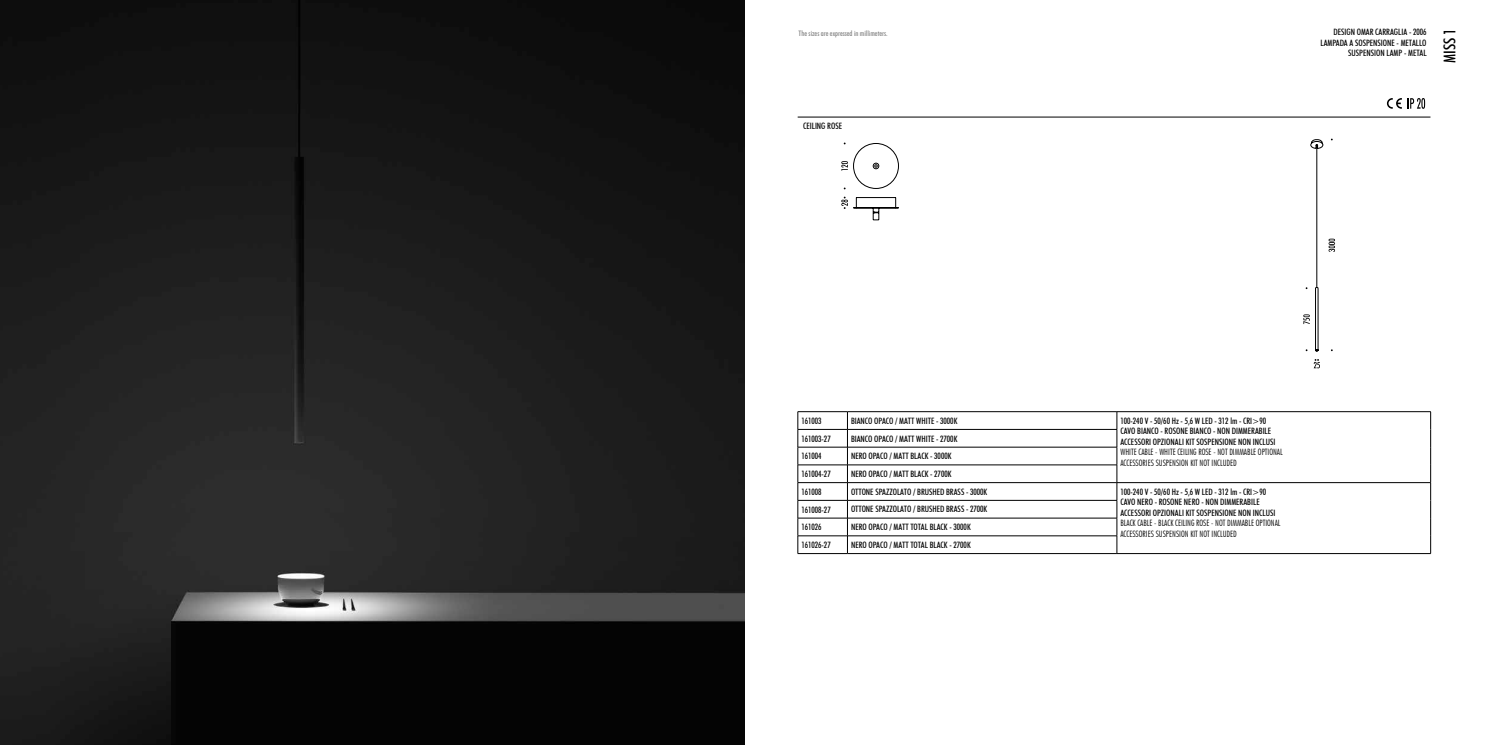
<style>
.page{position:relative;width:1489px;height:745px;background:#fff}
.page>*{position:absolute;margin:0;border:0;box-sizing:border-box;transform-origin:0 0}
.t1{font:500 condensed 16.25px "Futura BT";color:#000}
.t2{font:500 condensed 8.75px/10.5px "Futura BT";color:#000}
.t3{font:300 condensed 8.75px/10.5px "Futura BT";color:#000}
.t4{font:500 condensed 7.5px "Futura BT";color:#808080}
</style>
<div class="page">
<hr style="left:797px;top:117px;width:633px;height:1px;background:#000">
<svg style="left:1386px;top:98px;width:15px;height:11px"></svg>
<svg style="left:1407px;top:98px;width:17px;height:11px"></svg>
<svg style="left:853px;top:143px;width:45px;height:77px"></svg>
<svg style="left:841px;top:161px;width:6px;height:9px"></svg>
<svg style="left:841px;top:196px;width:6px;height:13px"></svg>
<svg style="left:1315px;top:287px;width:3px;height:64px"></svg>
<hr style="left:1316px;top:147px;width:1px;height:140px;background:#000">
<svg style="left:1310px;top:139px;width:12px;height:10px"></svg>
<svg style="left:1328px;top:238px;width:6px;height:14px"></svg>
<svg style="left:1303px;top:314px;width:6px;height:10px"></svg>
<svg style="left:1313px;top:359px;width:6px;height:9px"></svg>
<hr style="left:1116px;top:411px;width:314px;height:1px;background:#000">
<hr style="left:1116px;top:482px;width:314px;height:1px;background:#000">
<hr style="left:1116px;top:553px;width:314px;height:1px;background:#000">
<hr style="left:797px;top:411px;width:50px;height:1px;background:#000">
<hr style="left:847px;top:411px;width:269px;height:1px;background:#000">
<hr style="left:797px;top:429px;width:50px;height:1px;background:#000">
<hr style="left:847px;top:429px;width:269px;height:1px;background:#000">
<hr style="left:797px;top:553px;width:50px;height:1px;background:#000">
<hr style="left:797px;top:446px;width:50px;height:1px;background:#000">
<hr style="left:847px;top:446px;width:269px;height:1px;background:#000">
<hr style="left:797px;top:464px;width:50px;height:1px;background:#000">
<svg style="left:797px;top:411px;width:1px;height:142px"></svg>
<hr style="left:847px;top:464px;width:269px;height:1px;background:#000">
<hr style="left:797px;top:482px;width:50px;height:1px;background:#000">
<hr style="left:847px;top:482px;width:269px;height:1px;background:#000">
<hr style="left:797px;top:500px;width:50px;height:1px;background:#000">
<hr style="left:847px;top:500px;width:269px;height:1px;background:#000">
<hr style="left:797px;top:517px;width:50px;height:1px;background:#000">
<hr style="left:847px;top:517px;width:269px;height:1px;background:#000">
<hr style="left:797px;top:535px;width:50px;height:1px;background:#000">
<hr style="left:847px;top:535px;width:269px;height:1px;background:#000">
<svg style="left:847px;top:411px;width:1px;height:142px"></svg>
<hr style="left:847px;top:553px;width:269px;height:1px;background:#000">
<svg style="left:1116px;top:411px;width:1px;height:142px"></svg>
<svg style="left:1430px;top:411px;width:1px;height:142px"></svg>
<img style="left:0;top:0;width:744px;height:744px">
<p class="t4" style="left:798px;top:28px;width:90px">The sizes are expressed in millimeters.</p>
<p class="t2" style="left:803px;top:120px;width:41px">CEILING ROSE</p>
<p class="t2" style="left:1320px;top:27px;width:108px;text-align:right">DESIGN OMAR CARRAGLIA - 2006<br>LAMPADA A SOSPENSIONE - METALLO<br>SUSPENSION LAMP - METAL</p>
<h1 class="t1" style="left:1439px;top:63px;width:36px;rotate:-90deg">MISS 1</h1>
<p class="t2" style="left:801px;top:415px;width:22px">161003</p>
<p class="t2" style="left:851px;top:415px;width:108px">BIANCO OPACO / MATT WHITE - 3000K</p>
<p class="t2" style="left:1120px;top:415px;width:156px">100-240 V - 50/60 Hz - 5,6 W LED - 312 lm - CRI&gt;90<br>CAVO BIANCO - ROSONE BIANCO - NON DIMMERABILE<br>ACCESSORI OPZIONALI KIT SOSPENSIONE NON INCLUSI</p>
<p class="t3" style="left:1120px;top:446px;width:164px">WHITE CABLE - WHITE CEILING ROSE - NOT DIMMABLE OPTIONAL<br>ACCESSORIES SUSPENSION KIT NOT INCLUDED</p>
<p class="t2" style="left:801px;top:433px;width:31px">161003-27</p>
<p class="t2" style="left:851px;top:433px;width:108px">BIANCO OPACO / MATT WHITE - 2700K</p>
<p class="t2" style="left:801px;top:450px;width:22px">161004</p>
<p class="t2" style="left:851px;top:450px;width:102px">NERO OPACO / MATT BLACK - 3000K</p>
<p class="t2" style="left:801px;top:468px;width:31px">161004-27</p>
<p class="t2" style="left:851px;top:468px;width:102px">NERO OPACO / MATT BLACK - 2700K</p>
<p class="t2" style="left:801px;top:486px;width:22px">161008</p>
<p class="t2" style="left:851px;top:486px;width:138px">OTTONE SPAZZOLATO / BRUSHED BRASS - 3000K</p>
<p class="t2" style="left:1120px;top:486px;width:156px">100-240 V - 50/60 Hz - 5,6 W LED - 312 lm - CRI&gt;90<br>CAVO NERO - ROSONE NERO - NON DIMMERABILE<br>ACCESSORI OPZIONALI KIT SOSPENSIONE NON INCLUSI</p>
<p class="t3" style="left:1120px;top:517px;width:161px">BLACK CABLE - BLACK CEILING ROSE - NOT DIMMABLE OPTIONAL<br>ACCESSORIES SUSPENSION KIT NOT INCLUDED</p>
<p class="t2" style="left:801px;top:504px;width:31px">161008-27</p>
<p class="t2" style="left:851px;top:503px;width:138px">OTTONE SPAZZOLATO / BRUSHED BRASS - 2700K</p>
<p class="t2" style="left:801px;top:521px;width:22px">161026</p>
<p class="t2" style="left:851px;top:521px;width:121px">NERO OPACO / MATT TOTAL BLACK - 3000K</p>
<p class="t2" style="left:801px;top:539px;width:31px">161026-27</p>
<p class="t2" style="left:851px;top:539px;width:121px">NERO OPACO / MATT TOTAL BLACK - 2700K</p>
</div>
